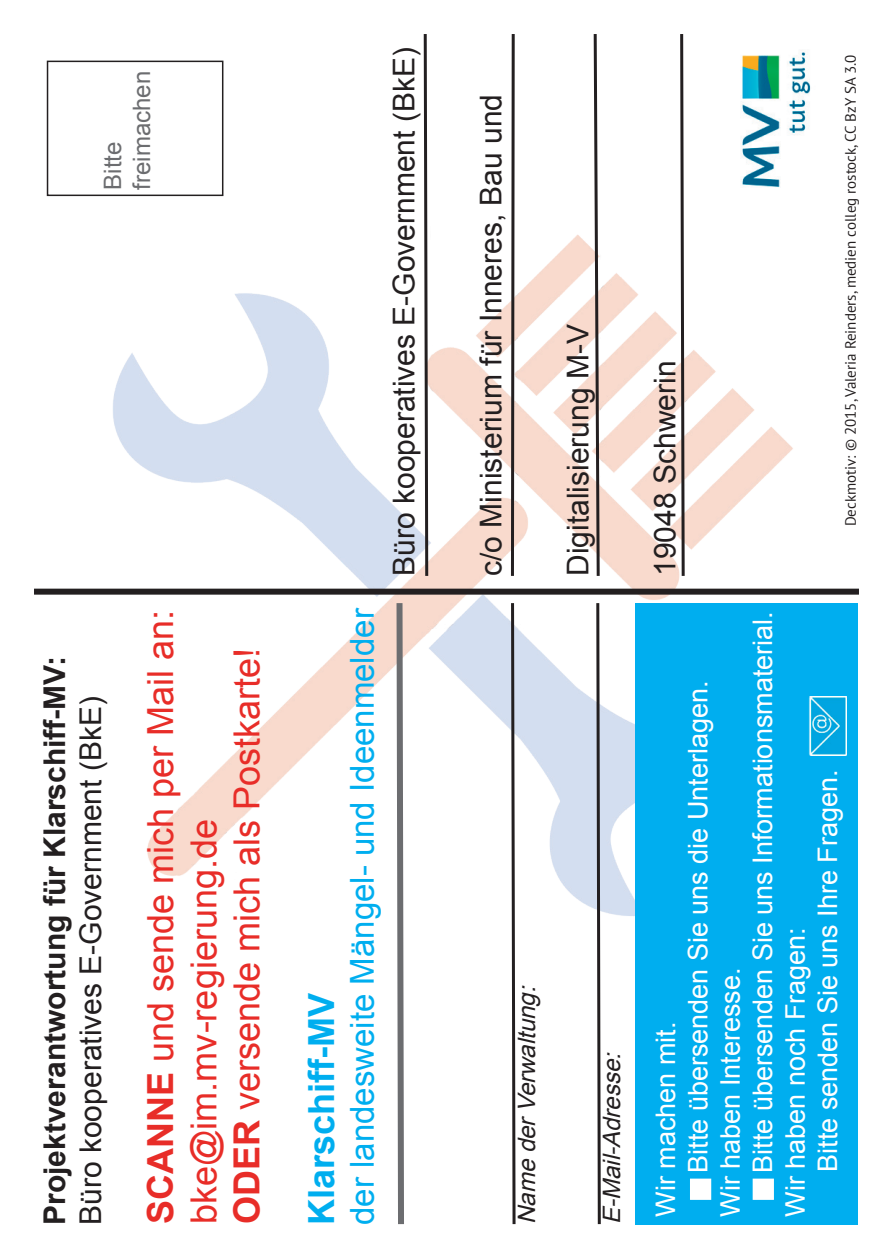
<style>
.page{position:relative;width:893px;height:1259px;background:#fff}
.page>*{position:absolute;margin:0;border:0;box-sizing:border-box;transform-origin:0 0}
.t1{font:36px/43.2px "Arial";color:#e82d28}
.t2{font:700 36px "Arial";color:#00aeef}
.t3{font:33px "Arial";color:#00aeef}
.t4{font:30px "Arial";color:#231f20}
.t5{font:700 30px "Arial";color:#231f20}
.t6{font:27px "Arial";color:#fff}
.t7{font:italic 24px "Arial";color:#231f20}
.t8{font:24px/28.8px "Arial";color:#6c6d70}
.t9{font:15px "PT Sans";color:#231f20}
.s1{font-weight:700}
</style>
<div class="page">
<img style="left:70px;top:234px;width:766px;height:682px">
<img style="left:741px;top:52px;width:70px;height:136px">
<svg style="left:422px;top:34px;width:8px;height:545px"></svg>
<svg style="left:511px;top:34px;width:4px;height:542px;background:#595353"></svg>
<svg style="left:592px;top:34px;width:9px;height:545px"></svg>
<svg style="left:679px;top:34px;width:7px;height:545px"></svg>
<div style="left:34px;top:588px;width:825px;height:6px;background:#231f20"></div>
<div style="left:47px;top:61px;width:176px;height:135px;border:2px solid #231f20"></div>
<svg style="left:509px;top:600px;width:8px;height:625px"></svg>
<svg style="left:595px;top:600px;width:7px;height:625px"></svg>
<div style="left:635px;top:603px;width:223px;height:622px;background:#00aeef"></div>
<div style="left:690px;top:1178px;width:21px;height:21px;background:#fff"></div>
<div style="left:753px;top:1178px;width:21px;height:21px;background:#fff;border:2px solid #fff"></div>
<svg style="left:393px;top:597px;width:14px;height:628px"></svg>
<img style="left:809px;top:696px;width:37px;height:60px">
<p class="t8" style="left:99px;top:190px;width:120px;rotate:-90deg">Bitte freimachen</p>
<p class="t5" style="left:35px;top:1225px;width:570px;rotate:-90deg">Projektverantwortung für Klarschiff-MV:</p>
<p class="t4" style="left:71px;top:1225px;width:530px;rotate:-90deg">Büro kooperatives E-Government (BkE)</p>
<h1 class="t1" style="left:139px;top:1224px;width:616px;rotate:-90deg"><span class="s1">SCANNE</span> und sende mich per Mail an: bke@im.mv-regierung.de<br><span class="s1">ODER</span> versende mich als Postkarte!</h1>
<h1 class="t2" style="left:298px;top:1225px;width:234px;rotate:-90deg">Klarschiff-MV</h1>
<p class="t4" style="left:384px;top:576px;width:530px;rotate:-90deg">Büro kooperatives E-Government (BkE)</p>
<p class="t3" style="left:340px;top:1225px;width:618px;rotate:-90deg">der landesweite Mängel- und Ideenmelder</p>
<p class="t4" style="left:471px;top:576px;width:483px;rotate:-90deg">c/o Ministerium für Inneres, Bau und</p>
<p class="t4" style="left:558px;top:576px;width:253px;rotate:-90deg">Digitalisierung M-V</p>
<p class="t7" style="left:511px;top:1224px;width:246px;rotate:-90deg">NamederVerwaltung:</p>
<p class="t7" style="left:596px;top:1224px;width:180px;rotate:-90deg">E-Mail-Adresse:</p>
<p class="t4" style="left:645px;top:576px;width:217px;rotate:-90deg">19048 Schwerin</p>
<p class="t9" style="left:841px;top:526px;width:473px;rotate:-90deg">Deckmotiv: © 2015, Valeria Reinders, medien colleg rostock, CC BzY SA 3.0</p>
<p class="t6" style="left:648px;top:1216px;width:197px;rotate:-90deg">Wir machen mit.</p>
<p class="t6" style="left:680px;top:1172px;width:494px;rotate:-90deg">Bitte übersenden Sie uns die Unterlagen.</p>
<p class="t6" style="left:713px;top:1216px;width:251px;rotate:-90deg">Wir haben Interesse.</p>
<p class="t6" style="left:745px;top:1172px;width:563px;rotate:-90deg">Bitte übersenden Sie uns Informationsmaterial.</p>
<p class="t6" style="left:810px;top:1171px;width:404px;rotate:-90deg">Bitte senden Sie uns Ihre Fragen.</p>
<p class="t6" style="left:777px;top:1216px;width:291px;rotate:-90deg">Wir haben noch Fragen:</p>
</div>
